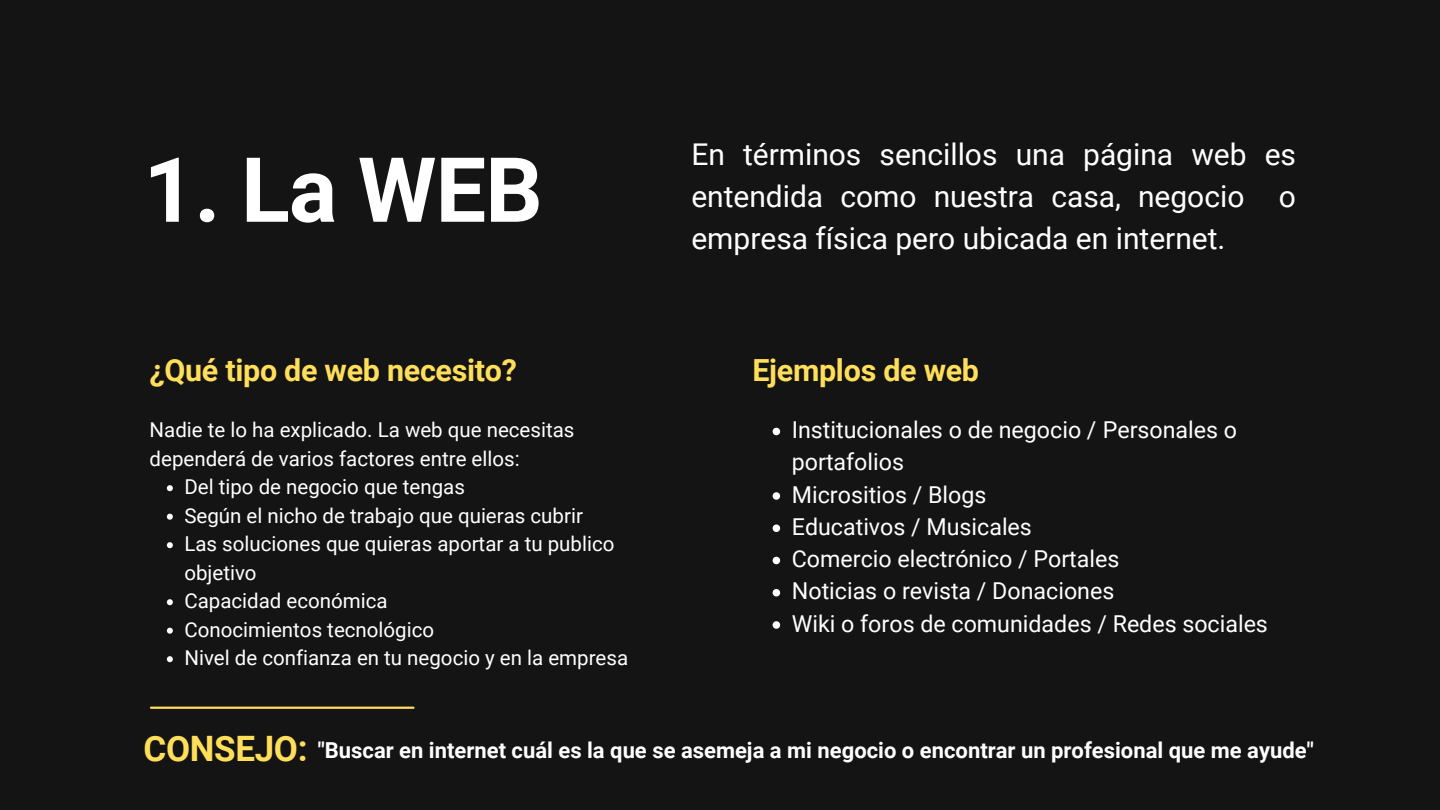
<style>
.page{position:relative;width:1440px;height:810px;background:#141414}
.page>*{position:absolute;margin:0;border:0;box-sizing:border-box;transform-origin:0 0}
.t1{font:700 90px "Roboto";color:#fff}
.t2{font:700 30.5px "Roboto";letter-spacing:-.01em;color:#ffde59}
.t3{font:30px/42px "Roboto";color:#fff;text-align:justify}
.t4{font:23.2px/32.2px "Roboto";color:#fff}
.t5{font:700 22px "Roboto";color:#fff}
.t6{font:20.5px/28.5px "Roboto";color:#fff}
.s1{font-size:35px;color:#ffde59}
</style>
<div class="page">
<svg style="left:167px;top:485px;width:6px;height:6px"></svg>
<svg style="left:167px;top:514px;width:6px;height:6px"></svg>
<svg style="left:167px;top:542px;width:6px;height:6px"></svg>
<svg style="left:167px;top:599px;width:6px;height:6px"></svg>
<svg style="left:167px;top:628px;width:6px;height:6px"></svg>
<svg style="left:167px;top:656px;width:6px;height:6px"></svg>
<svg style="left:773px;top:428px;width:7px;height:7px"></svg>
<svg style="left:773px;top:492px;width:7px;height:8px"></svg>
<svg style="left:773px;top:524px;width:7px;height:8px"></svg>
<svg style="left:773px;top:557px;width:7px;height:7px"></svg>
<svg style="left:773px;top:589px;width:7px;height:7px"></svg>
<svg style="left:773px;top:621px;width:7px;height:8px"></svg>
<hr style="left:151px;top:707px;width:262px;height:2px;background:#ffde59">
<h1 class="t1" style="left:144px;top:138px;width:401px">1. La WEB</h1>
<h3 class="t3" style="left:691px;top:134px;width:606px">En términos sencillos una página web es entendida como nuestra casa, negocio o empresa física pero ubicada en internet.</h3>
<h2 class="t2" style="left:150px;top:353px;width:369px">¿Qué tipo de web necesito?</h2>
<h2 class="t2" style="left:752px;top:353px;width:228px">Ejemplos de web</h2>
<p class="t6" style="left:150px;top:416px;width:426px">Nadie te lo ha explicado. La web que necesitas dependerá de varios factores entre ellos:</p>
<p class="t4" style="left:792px;top:414px;width:478px">Institucionales o de negocio / Personales o portafolios<br>Micrositios / Blogs<br>Educativos / Musicales<br>Comercio electrónico / Portales<br>Noticias o revista / Donaciones<br>Wiki o foros de comunidades / Redes sociales</p>
<p class="t6" style="left:184px;top:473px;width:445px">Del tipo de negocio que tengas<br>Según el nicho de trabajo que quieras cubrir<br>Las soluciones que quieras aportar a tu publico objetivo<br>Capacidad económica<br>Conocimientos tecnológico<br>Nivel de confianza en tu negocio y en la empresa</p>
<p class="t5" style="left:144px;top:738px;width:1172px"><span class="s1">CONSEJO:</span> "Buscar en internet cuál es la que se asemeja a mi negocio o encontrar un profesional que me ayude"</p>
</div>
